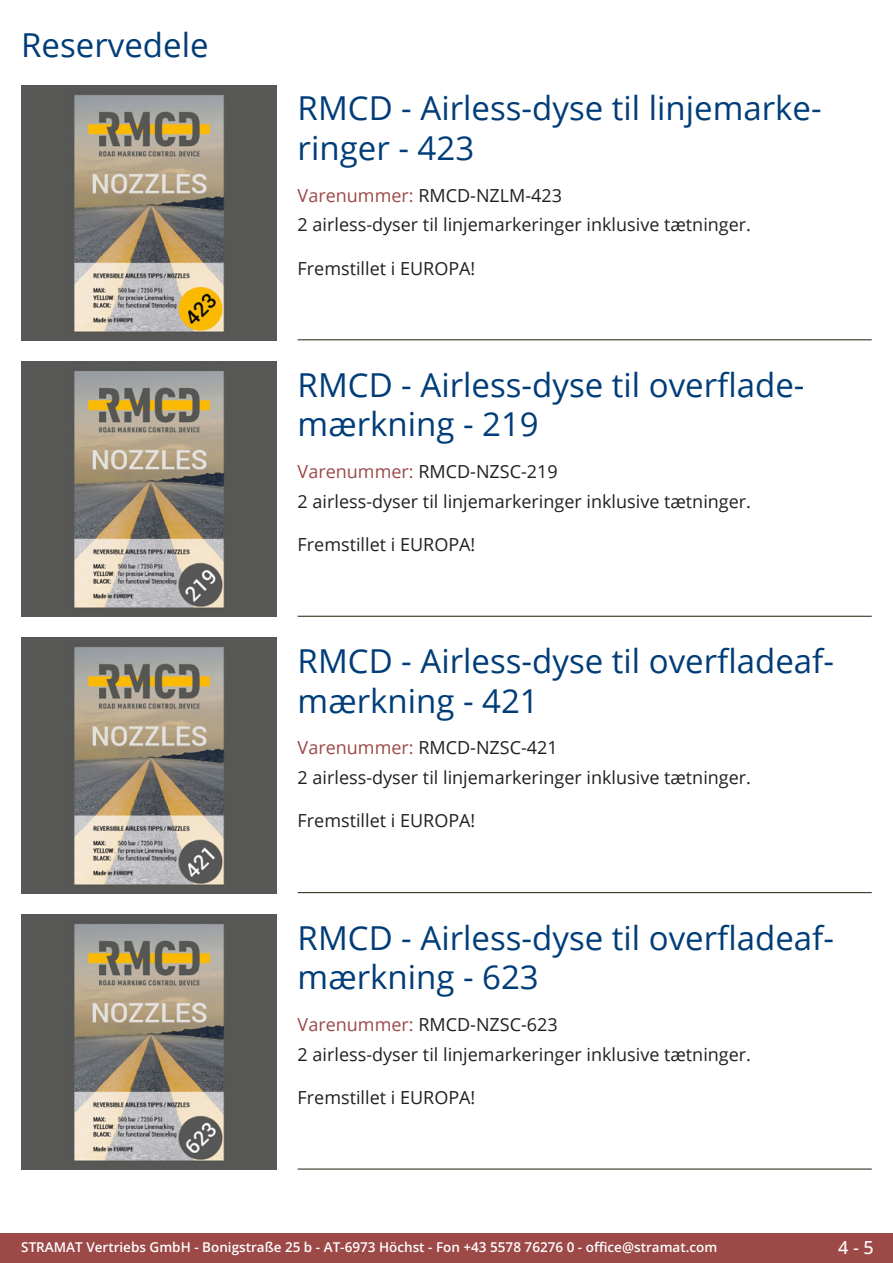
<style>
.page{position:relative;width:893px;height:1263px;background:#fff}
.page>*{position:absolute;margin:0;border:0;box-sizing:border-box;transform-origin:0 0}
.Produkttitel{font:33px/39.6px "Open Sans";color:#003d78}
.RastTitel{font:33px "Open Sans";color:#003d78}
.Beschreibung_Text{font:18px "Open Sans";color:#231f20}
.TechDaten_Überschrif{font:18px "Open Sans";color:#231f20}
.t1{font:500 18px "Open Sans";color:#fff}
.t2{font:600 13.5px "Open Sans";color:#fff}
.s1{color:#9c4948}
</style>
<div class="page">
<div style="left:0;top:1233px;width:893px;height:30px;background:#9c4948"></div>
<hr style="left:298px;top:340px;width:574px;height:1px;background:#201d08">
<hr style="left:298px;top:616px;width:574px;height:1px;background:#201d08">
<hr style="left:298px;top:892px;width:574px;height:1px;background:#201d08">
<hr style="left:298px;top:1169px;width:574px;height:1px;background:#201d08">
<img style="left:21px;top:85px;width:255px;height:255px">
<img style="left:21px;top:361px;width:255px;height:256px">
<img style="left:21px;top:638px;width:255px;height:255px">
<img style="left:21px;top:914px;width:255px;height:255px">
<p class="RastTitel" style="left:21px;top:22px;width:189px">Reservedele</p>
<p class="Produkttitel" style="left:298px;top:88px;width:523px">RMCD - Airless-dyse til linjemarke&shy;ringer - 423</p>
<p class="TechDaten_Überschrif" style="left:298px;top:183px;width:266px"><span class="s1">Varenummer:</span> RMCD-NZLM-423</p>
<p class="Beschreibung_Text" style="left:298px;top:212px;width:455px">2 airless-dyser til linjemarkeringer inklusive tætninger.</p>
<p class="Beschreibung_Text" style="left:298px;top:256px;width:179px">Fremstillet i EUROPA!</p>
<p class="Produkttitel" style="left:298px;top:364px;width:506px">RMCD - Airless-dyse til overflade&shy;mærkning - 219</p>
<p class="TechDaten_Überschrif" style="left:298px;top:459px;width:262px"><span class="s1">Varenummer:</span> RMCD-NZSC-219</p>
<p class="Beschreibung_Text" style="left:298px;top:489px;width:455px">2 airless-dyser til linjemarkeringer inklusive tætninger.</p>
<p class="Beschreibung_Text" style="left:298px;top:532px;width:179px">Fremstillet i EUROPA!</p>
<p class="Produkttitel" style="left:298px;top:640px;width:535px">RMCD - Airless-dyse til overfladeaf&shy;mærkning - 421</p>
<p class="TechDaten_Überschrif" style="left:298px;top:735px;width:262px"><span class="s1">Varenummer:</span> RMCD-NZSC-421</p>
<p class="Beschreibung_Text" style="left:298px;top:765px;width:455px">2 airless-dyser til linjemarkeringer inklusive tætninger.</p>
<p class="Beschreibung_Text" style="left:298px;top:808px;width:179px">Fremstillet i EUROPA!</p>
<p class="Produkttitel" style="left:298px;top:917px;width:535px">RMCD - Airless-dyse til overfladeaf&shy;mærkning - 623</p>
<p class="TechDaten_Überschrif" style="left:298px;top:1012px;width:262px"><span class="s1">Varenummer:</span> RMCD-NZSC-623</p>
<p class="Beschreibung_Text" style="left:298px;top:1042px;width:455px">2 airless-dyser til linjemarkeringer inklusive tætninger.</p>
<p class="Beschreibung_Text" style="left:298px;top:1085px;width:179px">Fremstillet i EUROPA!</p>
<p class="t2" style="left:21px;top:1238px;width:698px">STRAMAT Vertriebs GmbH - Bonigstraße 25 b - AT-6973 Höchst - Fon +43 5578 76276 0 - office@stramat.com</p>
<p class="t1" style="left:838px;top:1234px;width:37px">4 - 5</p>
</div>
